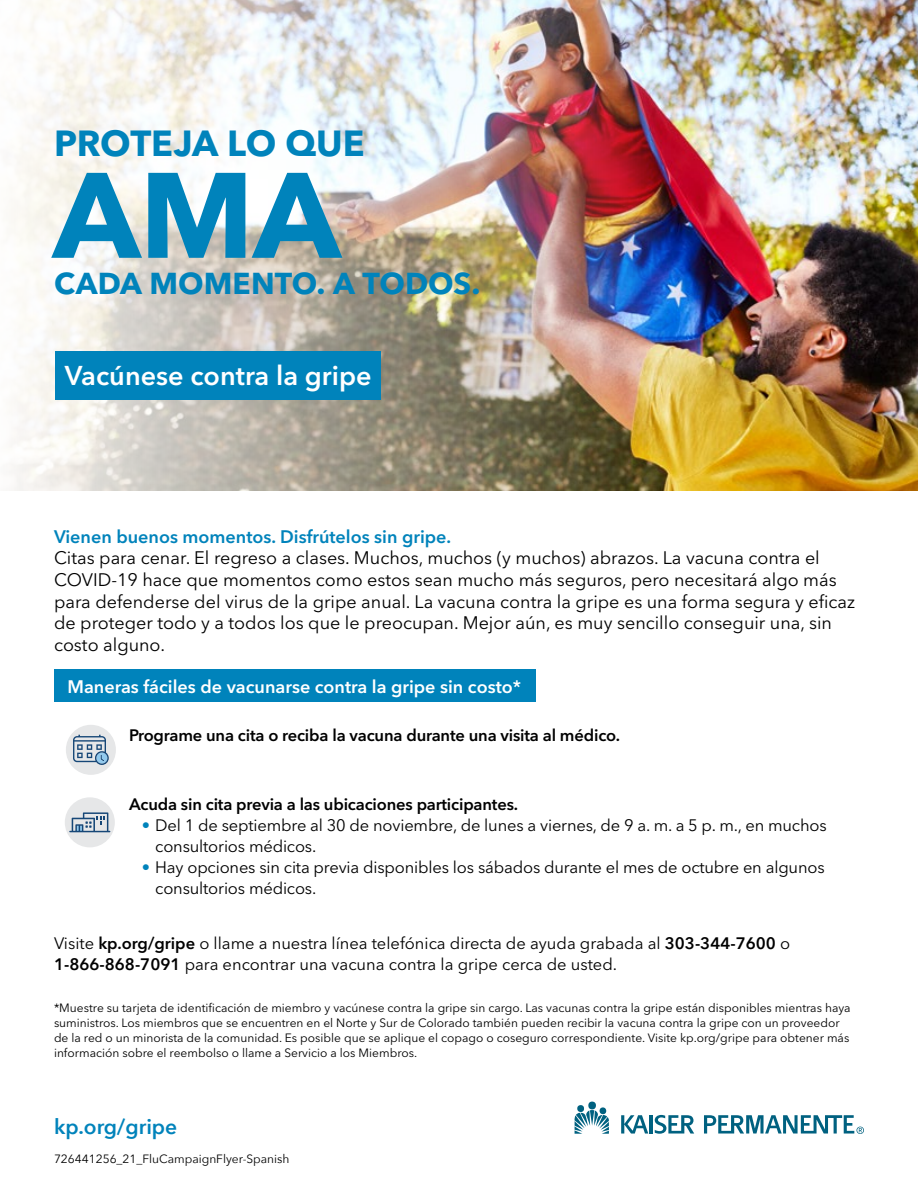
<style>
.page{position:relative;width:918px;height:1188px;background:#fff}
.page>*{position:absolute;margin:0;border:0;box-sizing:border-box;transform-origin:0 0}
.t1{font:700 120px "Avenir Next LT Pro";color:#0083bb}
.t2{font:700 36px "Avenir Next LT Pro";letter-spacing:-.01em;color:#0083bb}
.t3{font:700 30px "Avenir Next LT Pro";color:#0083bb}
.t4{font:600 27px "Avenir Next LT Pro";color:#fff}
.t5{font:600 21px "Avenir Next";color:#0083bb}
.t6{font:18px/21.6px "Avenir Next LT Pro";color:#000}
.t7{font:600 18px "Avenir Next LT Pro";color:#fff}
.t8{font:600 18px "Avenir Next LT Pro";color:#0083bb}
.t9{font:16.5px/21px "Avenir Next LT Pro";letter-spacing:-.01em;color:#000}
.t10{font:600 16.5px "Avenir Next LT Pro";letter-spacing:-.01em;color:#000}
.t11{font:12px/15px "Avenir Next LT Pro";color:#000}
.t12{font:12px "Avenir Next";color:#000}
.s1{color:#0083bb}
.s2{font-weight:600}
</style>
<div class="page">
<img style="left:11px;top:0;width:907px;height:490px">
<div style="left:54px;top:669px;width:482px;height:33px;background:#0083bb"></div>
<div style="left:65px;top:797px;width:50px;height:50px;background:#e6e7e8;border-radius:50%"></div>
<svg style="left:69px;top:812px;width:41px;height:20px"></svg>
<svg style="left:575px;top:1105px;width:34px;height:29px"></svg>
<div style="left:588px;top:1102px;width:8px;height:7px;background:#006180;border-radius:50%"></div>
<hr style="left:649px;top:1115px;width:3px;height:19px;background:#006180">
<svg style="left:621px;top:1115px;width:27px;height:19px"></svg>
<svg style="left:655px;top:1115px;width:39px;height:19px"></svg>
<svg style="left:704px;top:1115px;width:160px;height:19px"></svg>
<div style="left:55px;top:351px;width:325px;height:49px;background:#0083bb"></div>
<div style="left:66px;top:725px;width:50px;height:50px;background:#e6e7e8;border-radius:50%"></div>
<svg style="left:73px;top:735px;width:36px;height:30px"></svg>
<p class="t2" style="left:54px;top:121px;width:312px">PROTEJA LO QUE</p>
<p class="t1" style="left:53px;top:142px;width:289px">AMA</p>
<p class="t3" style="left:54px;top:265px;width:428px">CADA MOMENTO. A TODOS.</p>
<p class="t4" style="left:65px;top:360px;width:308px">Vacúnese contra la gripe</p>
<p class="t8" style="left:54px;top:526px;width:399px">Vienen buenos momentos. Disfrútelos sin gripe.</p>
<p class="t6" style="left:54px;top:547px;width:803px">Citas para cenar. El regreso a clases. Muchos, muchos (y muchos) abrazos. La vacuna contra el COVID-19 hace que momentos como estos sean mucho más seguros, pero necesitará algo más para defenderse del virus de la gripe anual. La vacuna contra la gripe es una forma segura y eficaz de proteger todo y a todos los que le preocupan. Mejor aún, es muy sencillo conseguir una, sin costo alguno.</p>
<p class="t7" style="left:68px;top:676px;width:455px">Maneras fáciles de vacunarse contra la gripe sin costo*</p>
<p class="t10" style="left:129px;top:726px;width:493px">Programe una cita o reciba la vacuna durante una visita al médico.</p>
<p class="t10" style="left:129px;top:794px;width:391px">Acuda sin cita previa a las ubicaciones participantes.</p>
<p class="t9" style="left:155px;top:814px;width:673px;text-indent:-14px"><span class="s1">•</span> Del 1 de septiembre al 30 de noviembre, de lunes a viernes, de 9 a. m. a 5 p. m., en muchos consultorios médicos.</p>
<p class="t9" style="left:155px;top:856px;width:671px;text-indent:-14px"><span class="s1">•</span> Hay opciones sin cita previa disponibles los sábados durante el mes de octubre en algunos consultorios médicos.</p>
<p class="t9" style="left:54px;top:933px;width:738px">Visite <span class="s2">kp.org/gripe</span> o llame a nuestra línea telefónica directa de ayuda grabada al <span class="s2">303-344-7600</span> o<br><span class="s2">1-866-868-7091</span> para encontrar una vacuna contra la gripe cerca de usted.</p>
<p class="t11" style="left:54px;top:1000px;width:798px">*Muestre su tarjeta de identificación de miembro y vacúnese contra la gripe sin cargo. Las vacunas contra la gripe están disponibles mientras haya suministros. Los miembros que se encuentren en el Norte y Sur de Colorado también pueden recibir la vacuna contra la gripe con un proveedor de la red o un minorista de la comunidad. Es posible que se aplique el copago o coseguro correspondiente. Visite kp.org/gripe para obtener más información sobre el reembolso o llame a Servicio a los Miembros.</p>
<p class="t5" style="left:54px;top:1109px;width:125px">kp.org/gripe</p>
<p class="t12" style="left:54px;top:1149px;width:237px">726441256_21_FluCampaignFlyer-Spanish</p>
</div>
